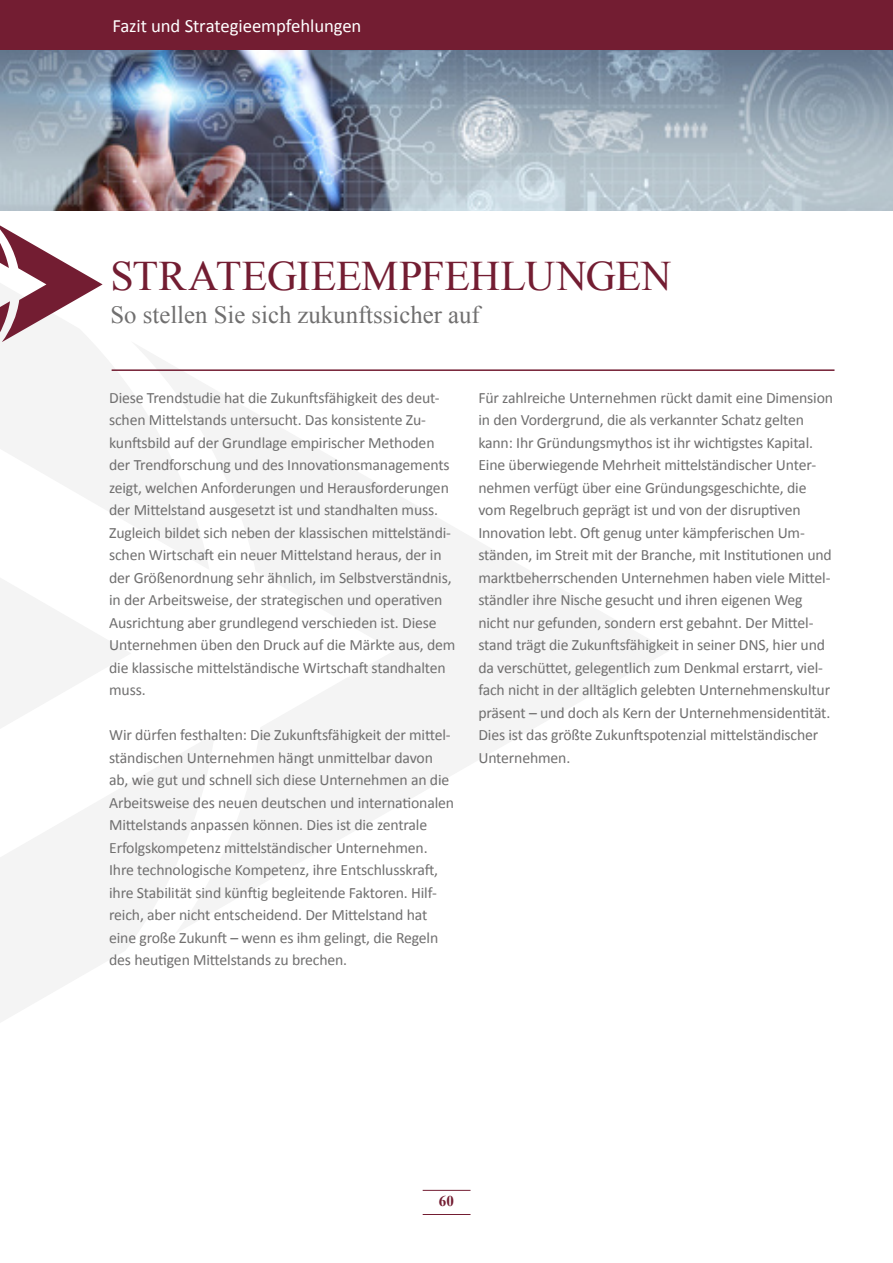
<style>
.page{position:relative;width:893px;height:1263px;background:#fff}
.page>*{position:absolute;margin:0;border:0;box-sizing:border-box;transform-origin:0 0}
.t1{font:42px "Times New Roman";letter-spacing:-.01em;color:#731d32}
.t2{font:24.75px "Times New Roman";color:#706f6f}
.t3{font:18.75px "Calibri";letter-spacing:-.01em;color:#fff}
.t4{font:15.75px/22.5px "Calibri";letter-spacing:-.01em;color:#706f6f}
.t5{font:700 15px "Times New Roman";color:#731d32}
</style>
<div class="page">
<img style="left:0;top:50px;width:893px;height:160px">
<div style="left:0;top:0;width:893px;height:50px;background:#731d32"></div>
<hr style="left:423px;top:1190px;width:47px;height:1px;background:#731d32">
<hr style="left:423px;top:1214px;width:47px;height:1px;background:#731d32">
<svg style="left:0;top:578px;width:130px;height:150px"></svg>
<svg style="left:210px;top:387px;width:458px;height:523px"></svg>
<svg style="left:0;top:733px;width:215px;height:289px;fill:#f4f4f4"></svg>
<svg style="left:0;top:344px;width:210px;height:225px;fill:#f4f4f4"></svg>
<svg style="left:0;top:208px;width:103px;height:154px"></svg>
<hr style="left:112px;top:369px;width:722px;height:2px;background:#731d32">
<p class="t3" style="left:112px;top:14px;width:251px">Fazit und Strategieempfehlungen</p>
<h1 class="t1" style="left:111px;top:248px;width:562px">STRATEGIEEMPFEHLUNGEN</h1>
<h2 class="t2" style="left:111px;top:298px;width:371px">So stellen Sie sich zukunftssicher auf</h2>
<p class="t4" style="left:109px;top:386px;width:348px">Diese Trendstudie hat die Zukunftsfähigkeit des deut&shy;schen Mittelstands untersucht. Das konsistente Zu&shy;kunftsbild auf der Grundlage empirischer Methoden der Trendforschung und des Innovationsmanagements zeigt, welchen Anforderungen und Herausforderungen der Mittelstand ausgesetzt ist und standhalten muss.<br>Zugleich bildet sich neben der klassischen mittelständi&shy;schen Wirtschaft ein neuer Mittelstand heraus, der in der Größenordnung sehr ähnlich, im Selbstverständnis, in der Arbeitsweise, der strategischen und operativen Ausrichtung aber grundlegend verschieden ist. Diese Unternehmen üben den Druck auf die Märkte aus, dem die klassische mittelständische Wirtschaft standhalten muss.</p>
<p class="t4" style="left:109px;top:724px;width:347px">Wir dürfen festhalten: Die Zukunftsfähigkeit der mittel&shy;ständischen Unternehmen hängt unmittelbar davon ab, wie gut und schnell sich diese Unternehmen an die Arbeitsweise des neuen deutschen und internationalen Mittelstands anpassen können. Dies ist die zentrale Erfolgskompetenz mittelständischer Unternehmen.<br>Ihre technologische Kompetenz, ihre Entschlusskraft, ihre Stabilität sind künftig begleitende Faktoren. Hilf&shy;reich, aber nicht entscheidend. Der Mittelstand hat eine große Zukunft – wenn es ihm gelingt, die Regeln des heutigen Mittelstands zu brechen.</p>
<p class="t4" style="left:478px;top:386px;width:356px">Für zahlreiche Unternehmen rückt damit eine Dimension in den Vordergrund, die als verkannter Schatz gelten kann: Ihr Gründungsmythos ist ihr wichtigstes Kapital.<br>Eine überwiegende Mehrheit mittelständischer Unter&shy;nehmen verfügt über eine Gründungsgeschichte, die vom Regelbruch geprägt ist und von der disruptiven Innovation lebt. Oft genug unter kämpferischen Um&shy;ständen, im Streit mit der Branche, mit Institutionen und marktbeherrschenden Unternehmen haben viele Mittel&shy;ständler ihre Nische gesucht und ihren eigenen Weg nicht nur gefunden, sondern erst gebahnt. Der Mittel&shy;stand trägt die Zukunftsfähigkeit in seiner DNS, hier und da verschüttet, gelegentlich zum Denkmal erstarrt, viel&shy;fach nicht in der alltäglich gelebten Unternehmenskultur präsent – und doch als Kern der Unternehmensidentität.<br>Dies ist das größte Zukunftspotenzial mittelständischer Unternehmen.</p>
<p class="t5" style="left:439px;top:1190px;width:17px">60</p>
</div>
